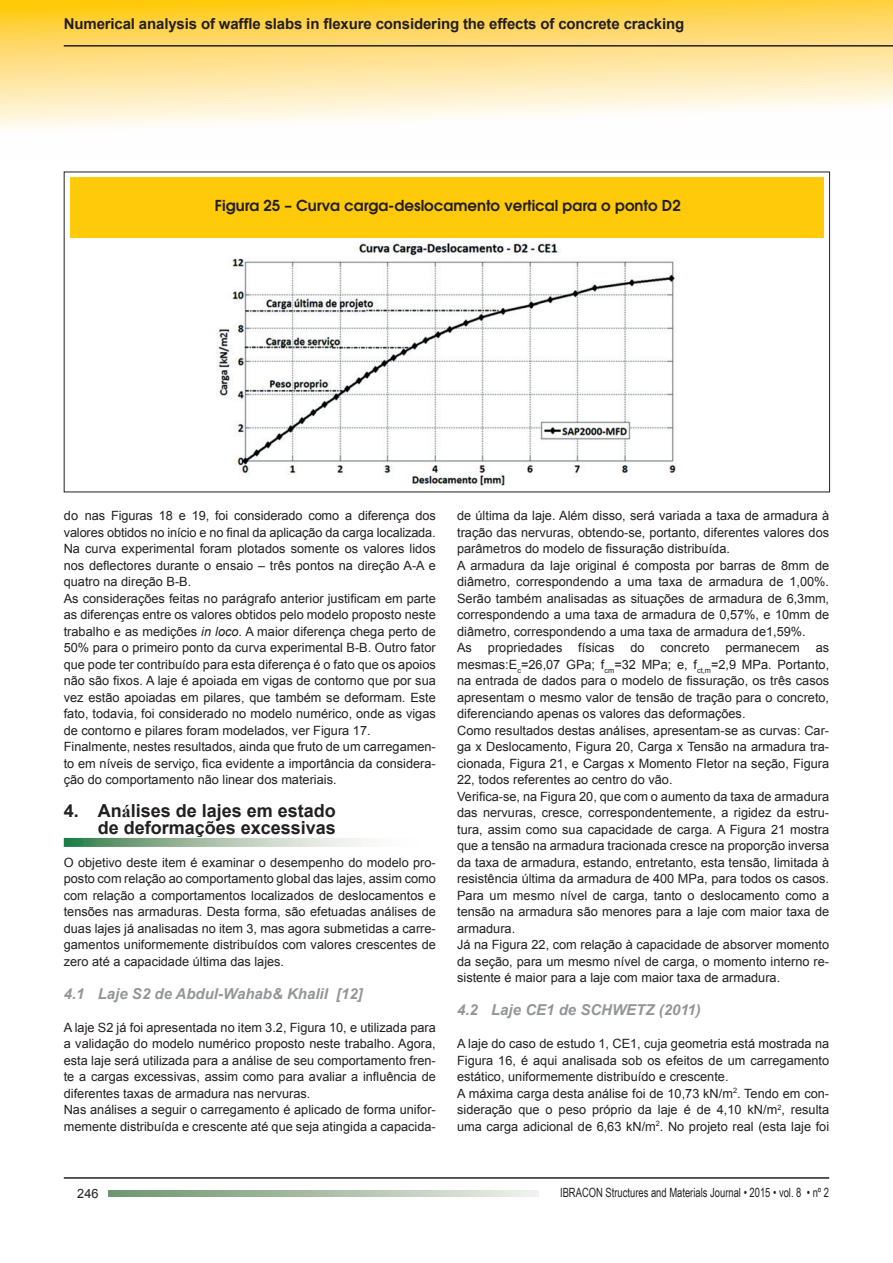
<style>
.page{position:relative;width:893px;height:1263px;background:#fff}
.page>*{position:absolute;margin:0;border:0;box-sizing:border-box;transform-origin:0 0}
.t1{font:700 18px/16.5px "Arial";color:#231f20;text-align:right}
.t2{font:700 15px "Arial";letter-spacing:-.01em;color:#231f20}
.t3{font:italic 700 15px "Arial";color:#939598}
.t4{font:600 15px "Avant Garde";color:#231f20}
.t5{font:12.75px/16.5px "Arial";color:#231f20}
.t6{font:12.75px "Arial Narrow";color:#231f20;scale:.9 1}
.s1{font-style:italic}
.s2{font-family:"Times New Roman"}
</style>
<div class="page">
<svg style="left:0;top:0;width:893px;height:130px;background:#fee498"></svg>
<hr style="left:64px;top:1177px;width:765px;height:2px;background:#231f20">
<hr style="left:64px;top:45px;width:829px;height:2px;background:#231f20">
<svg style="left:108px;top:1190px;width:431px;height:6px;background:#acc0aa"></svg>
<svg style="left:64px;top:838px;width:299px;height:9px;background:#a2bfa7"></svg>
<div style="left:70px;top:177px;width:753px;height:60px;background:#feca0a"></div>
<img style="left:218px;top:242px;width:458px;height:244px">
<p class="t2" style="left:64px;top:13px;width:622px">Numerical analysis of waffle slabs in flexure considering the effects of concrete cracking</p>
<p class="t4" style="left:215px;top:196px;width:467px">Figura 25 – Curva carga-deslocamento vertical para o ponto D2</p>
<p class="t5" style="left:64px;top:507px;width:374px">do nas Figuras 18 e 19, foi considerado como a diferença dos valores obtidos no início e no final da aplicação da carga localizada.<br>Na curva experimental foram plotados somente os valores lidos nos deflectores durante o ensaio – três pontos na direção A-A e quatro na direção B-B.<br>As considerações feitas no parágrafo anterior justificam em parte as diferenças entre os valores obtidos pelo modelo proposto neste trabalho e as medições <span class="s1">in loco</span>. A maior diferença chega perto de 50% para o primeiro ponto da curva experimental B-B. Outro fator que pode ter contribuído para esta diferença é o fato que os apoios não são fixos. A laje é apoiada em vigas de contorno que por sua vez estão apoiadas em pilares, que também se deformam. Este fato, todavia, foi considerado no modelo numérico, onde as vigas de contorno e pilares foram modelados, ver Figura 17.<br>Finalmente, nestes resultados, ainda que fruto de um carregamen&shy;to em níveis de serviço, fica evidente a importância da considera&shy;ção do comportamento não linear dos materiais.</p>
<h1 class="t1" style="left:64px;top:803px;width:274px">4. An<span class="s2">á</span>lises de lajes em estado de deformações excessivas</h1>
<p class="t5" style="left:64px;top:854px;width:374px;text-align:justify">O objetivo deste item é examinar o desempenho do modelo pro&shy;posto com relação ao comportamento global das lajes, assim como com relação a comportamentos localizados de deslocamentos e tensões nas armaduras. Desta forma, são efetuadas análises de duas lajes já analisadas no item 3, mas agora submetidas a carre&shy;gamentos uniformemente distribuídos com valores crescentes de zero até a capacidade última das lajes.</p>
<p class="t3" style="left:64px;top:983px;width:301px">4.1 Laje S2 de Abdul-Wahab&amp; Khalil [12]</p>
<p class="t5" style="left:64px;top:1019px;width:374px">A laje S2 já foi apresentada no item 3.2, Figura 10, e utilizada para a validação do modelo numérico proposto neste trabalho. Agora, esta laje será utilizada para a análise de seu comportamento fren&shy;te a cargas excessivas, assim como para avaliar a influência de diferentes taxas de armadura nas nervuras.<br>Nas análises a seguir o carregamento é aplicado de forma unifor&shy;memente distribuída e crescente até que seja atingida a capacida-</p>
<p class="t5" style="left:457px;top:507px;width:374px">de última da laje. Além disso, será variada a taxa de armadura à tração das nervuras, obtendo-se, portanto, diferentes valores dos parâmetros do modelo de fissuração distribuída.<br>A armadura da laje original é composta por barras de 8mm de diâmetro, correspondendo a uma taxa de armadura de 1,00%.<br>Serão também analisadas as situações de armadura de 6,3mm, correspondendo a uma taxa de armadura de 0,57%, e 10mm de diâmetro, correspondendo a uma taxa de armadura de1,59%.<br>As</p>
<p class="t5" style="left:488px;top:639px;width:76px">propriedades</p>
<p class="t5" style="left:578px;top:639px;width:38px">físicas</p>
<p class="t5" style="left:630px;top:639px;width:16px">do</p>
<p class="t5" style="left:660px;top:639px;width:50px">concreto</p>
<p class="t5" style="left:725px;top:639px;width:76px">permanecem</p>
<p class="t5" style="left:457px;top:639px;width:374px;text-indent:359px">as mesmas:E<sub>c</sub>=26,07 GPa; f<sub>cm</sub>=32 MPa; e, f<sub>ct,m</sub>=2,9 MPa. Portanto, na entrada de dados para o modelo de fissuração, os três casos apresentam o mesmo valor de tensão de tração para o concreto, diferenciando apenas os valores das deformações.<br>Como resultados destas análises, apresentam-se as curvas: Car&shy;ga x Deslocamento, Figura 20, Carga x Tensão na armadura tra&shy;cionada, Figura 21, e Cargas x Momento Fletor na seção, Figura 22, todos referentes ao centro do vão.<br>Verifica-se, na Figura 20, que com o aumento da taxa de armadura das nervuras, cresce, correspondentemente, a rigidez da estru&shy;tura, assim como sua capacidade de carga. A Figura 21 mostra que a tensão na armadura tracionada cresce na proporção inversa da taxa de armadura, estando, entretanto, esta tensão, limitada à resistência última da armadura de 400 MPa, para todos os casos.<br>Para um mesmo nível de carga, tanto o deslocamento como a tensão na armadura são menores para a laje com maior taxa de armadura.<br>Já na Figura 22, com relação à capacidade de absorver momento da seção, para um mesmo nível de carga, o momento interno re&shy;sistente é maior para a laje com maior taxa de armadura.</p>
<p class="t3" style="left:457px;top:1000px;width:245px">4.2 Laje CE1 de SCHWETZ (2011)</p>
<p class="t5" style="left:457px;top:1035px;width:374px">A laje do caso de estudo 1, CE1, cuja geometria está mostrada na Figura 16, é aqui analisada sob os efeitos de um carregamento estático, uniformemente distribuído e crescente.<br>A máxima carga desta análise foi de 10,73 kN/m<sup>2</sup>. Tendo em con&shy;sideração que o peso próprio da laje é de 4,10 kN/m<sup>2</sup>, resulta uma carga adicional de 6,63 kN/m<sup>2</sup>. No projeto real (esta laje foi</p>
<p class="t5" style="left:77px;top:1185px;width:23px">246</p>
<p class="t6" style="left:560px;top:1183px;width:300px">IBRACON Structures and Materials Journal • 2015 • vol. 8 • nº 2</p>
</div>
